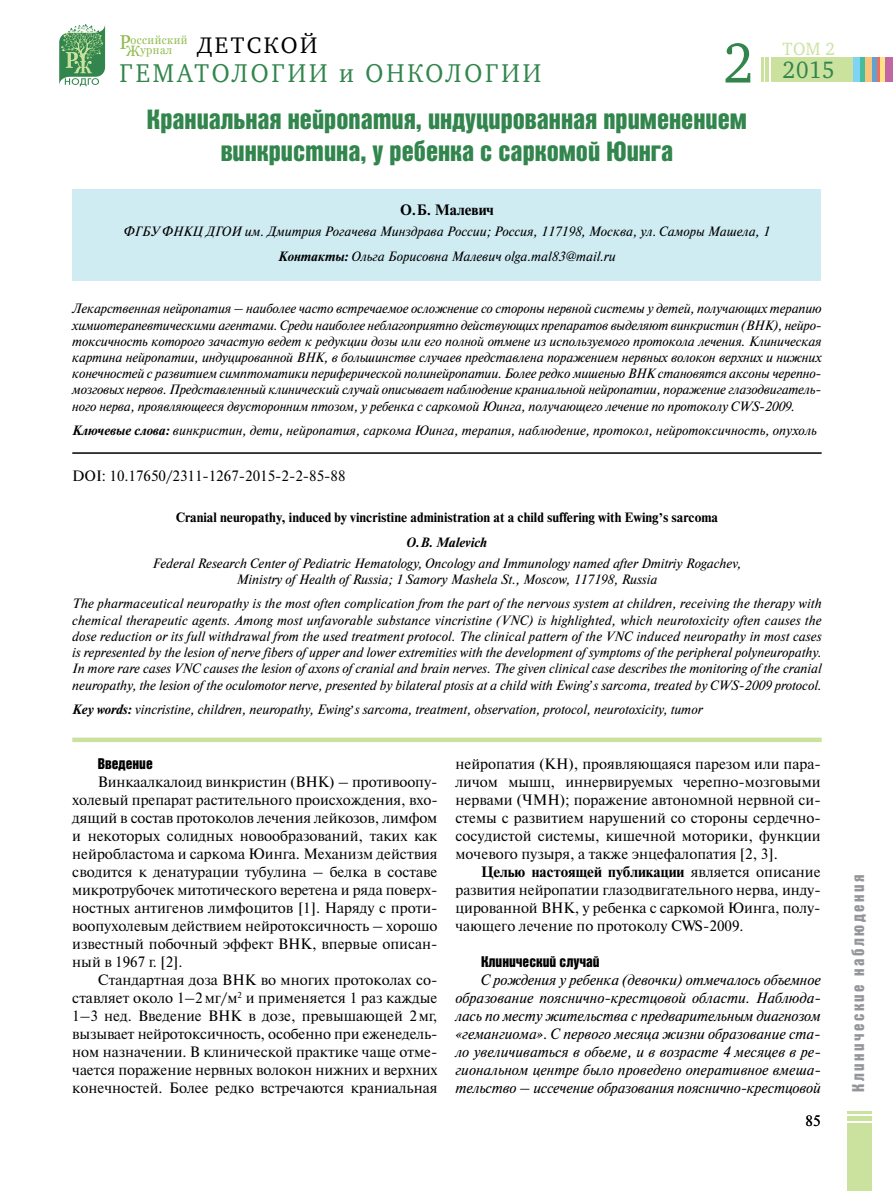
<style>
.page{position:relative;width:893px;height:1191px;background:#fff}
.page>*{position:absolute;margin:0;border:0;box-sizing:border-box;transform-origin:0 0}
.t1{font:57.75px "Charter ITC";color:#32864d;scale:.93 1}
.t2{font:27px/32.4px "Bastion Kontrast Alt C";color:#32864d;text-align:center}
.t3{font:26.4px "Charter ITC";letter-spacing:.12em;color:#32864d;scale:.93 1}
.t4{font:24.3px "Charter ITC";color:#32864d;scale:.93 1}
.t5{font:23.1px "Charter ITC";letter-spacing:.11em;color:#000}
.t6{font:18.15px "Charter ITC";color:#cbe29f;scale:.93 1}
.t7{font:16.5px "Bastion Kontrast Alt C";letter-spacing:.15em;color:#939598}
.t8{font:15px/18px "Newton C";color:#000;text-align:justify}
.t9{font:italic 15px/18px "Newton C";color:#000}
.t10{font:15px "Bastion Kontrast Alt C";color:#000}
.t11{font:700 15px "Newton C";color:#000}
.t12{font:italic 13.5px/16.2px "Newton C";color:#000;text-align:center}
.t13{font:700 13.5px "Newton C";color:#000}
.t14{font:italic 700 13.5px "Newton C";color:#000}
.t15{font:11.7px/9.3px "Georgia";letter-spacing:.04em;color:#90bb4c;scale:.94 1}
.s1{font-size:19.95px}
.s2{font-size:15px}
.s3{font-weight:700}
</style>
<div class="page">
<svg style="left:59px;top:24px;width:46px;height:62px"></svg>
<div style="left:771px;top:57px;width:95px;height:25px;background:#cbe29f"></div>
<hr style="left:765px;top:57px;width:4px;height:25px;background:#cbe29f">
<hr style="left:762px;top:57px;width:2px;height:25px;background:#cbe29f">
<div style="left:884px;top:57px;width:9px;height:25px;background:#c266a5"></div>
<hr style="left:880px;top:57px;width:4px;height:25px;background:#fee387">
<hr style="left:877px;top:57px;width:3px;height:25px;background:#f26b5c">
<div style="left:871px;top:57px;width:6px;height:25px;background:#5fa3d3"></div>
<div style="left:864px;top:57px;width:7px;height:25px;background:#f9c57d"></div>
<hr style="left:860px;top:57px;width:4px;height:25px;background:#46bd9e">
<div style="left:854px;top:57px;width:6px;height:25px;background:#81d3f3"></div>
<div style="left:847px;top:1123px;width:25px;height:68px;background:#cbe29f"></div>
<hr style="left:847px;top:1116px;width:25px;height:4px;background:#cbe29f">
<hr style="left:847px;top:1111px;width:25px;height:3px;background:#cbe29f">
<div style="left:72px;top:189px;width:749px;height:92px;background:#cfecf3"></div>
<hr style="left:72px;top:452px;width:750px;height:2px;background:#000">
<div style="left:72px;top:737px;width:750px;height:5px;background:#cbe29f"></div>
<h3 class="t5" style="left:197px;top:31px;width:121px">ДЕТСКОЙ</h3>
<p class="t15" style="left:126px;top:36px;width:67px;text-indent:-6px"><span class="s1">Р</span>оссийский<br><span class="s2">Ж</span>урнал</p>
<h1 class="t1" style="left:723px;top:27px;width:34px">2</h1>
<h3 class="t3" style="left:120px;top:57px;width:455px">ГЕМАТОЛОГИИ и ОНКОЛОГИИ</h3>
<h3 class="t6" style="left:782px;top:38px;width:58px">ТОМ 2</h3>
<h3 class="t4" style="left:782px;top:55px;width:58px">2015</h3>
<h2 class="t2" style="left:147px;top:103px;width:602px">Краниальная нейропатия, индуцированная применением винкристина, у ребенка с саркомой Юинга</h2>
<p class="t11" style="left:400px;top:202px;width:95px">О.Б. Малевич</p>
<p class="t12" style="left:124px;top:219px;width:647px;line-height:25px">ФГБУ ФНКЦ ДГОИ им. Дмитрия Рогачева Минздрава России; Россия, 117198, Москва, ул. Саморы Машела, 1<br><span class="s3">Контакты:</span> Ольга Борисовна Малевич olga.mal83@mail.ru</p>
<p class="t12" style="left:72px;top:301px;width:751px;text-align:justify">Лекарственная нейропатия – наиболее часто встречаемое осложнение со стороны нервной системы у детей, получающих терапию химиотерапевтическими агентами. Среди наиболее неблагоприятно действующих препаратов выделяют винкристин (ВНК), нейро&shy;токсичность которого зачастую ведет к редукции дозы или его полной отмене из используемого протокола лечения. Клиническая картина нейропатии, индуцированной ВНК, в большинстве случаев представлена поражением нервных волокон верхних и нижних конечностей с развитием симптоматики периферической полинейропатии. Более редко мишенью ВНК становятся аксоны черепно&shy;мозговых нервов. Представленный клинический случай описывает наблюдение краниальной нейропатии, поражение глазодвигатель&shy;ного нерва, проявляющееся двусторонним птозом, у ребенка с саркомой Юинга, получающего лечение по протоколу СWS-2009.</p>
<p class="t12" style="left:72px;top:422px;width:746px"><span class="s3">Ключевые слова:</span> винкристин, дети, нейропатия, саркома Юинга, терапия, наблюдение, протокол, нейротоксичность, опухоль</p>
<p class="t8" style="left:72px;top:466px;width:275px">DOI: 10.17650/2311-1267-2015-2-2-85-88</p>
<p class="t13" style="left:176px;top:510px;width:544px">Cranial neuropathy, induced by vincristine administration at a child suffering with Ewing s sarcoma</p>
<p class="t13" style="left:659px;top:502px;width:6px">,</p>
<p class="t14" style="left:407px;top:535px;width:82px">O.B. Malevich</p>
<p class="t12" style="left:153px;top:555px;width:590px">Federal Research Center of Pediatric Hematology, Oncology and Immunology named after Dmitriy Rogachev,<br>Ministry of Health of Russia; 1 Samory Mashela St., Moscow, 117198, Russia</p>
<p class="t12" style="left:72px;top:596px;width:751px;text-align:justify">The pharmaceutical neuropathy is the most often complication from the part of the nervous system at children, receiving the therapy with chemical therapeutic agents. Among most unfavorable substance vincristine (VNC) is highlighted, which neurotoxicity often causes the dose reduction or its full withdrawal from the used treatment protocol. The clinical pattern of the VNC induced neuropathy in most cases is represented by the lesion of nerve fibers of upper and lower extremities with the development of symptoms of the peripheral polyneuropathy.<br>In more rare cases VNC causes the lesion of axons of cranial and brain nerves. The given clinical case describes the monitoring of the cranial neuropathy, the lesion of the oculomotor nerve, presented by bilateral ptosis at a child with Ewing s sarcoma, treated by СWS-2009 protocol.</p>
<p class="t12" style="left:589px;top:669px;width:6px">,</p>
<p class="t12" style="left:72px;top:701px;width:632px"><span class="s3">Key words:</span> vincristine, children, neuropathy, Ewing s sarcoma, treatment, observation, protocol, neurotoxicity, tumor</p>
<p class="t12" style="left:351px;top:694px;width:6px">,</p>
<p class="t10" style="left:98px;top:756px;width:56px">Введение</p>
<p class="t8" style="left:72px;top:772px;width:367px;text-indent:26px">Винкаалкалоид винкристин (ВНК) – противоопу&shy;холевый препарат растительного происхождения, вхо&shy;дящий в состав протоколов лечения лейкозов, лимфом и некоторых солидных новообразований, таких как нейробластома и саркома Юинга. Механизм действия сводится к денатурации тубулина – белка в составе микротрубочек митотического веретена и ряда поверх&shy;ностных антигенов лимфоцитов [1]. Наряду с проти&shy;воопухолевым действием нейротоксичность – хорошо известный побочный эффект ВНК, впервые описан&shy;ный в 1967 г. [2].</p>
<p class="t8" style="left:72px;top:970px;width:367px;text-indent:26px">Стандартная доза ВНК во многих протоколах со&shy;ставляет около 1–2мг/м<sup>2</sup> и применяется 1 раз каждые 1–3 нед. Введение ВНК в дозе, превышающей 2мг, вызывает нейротоксичность, особенно при еженедель&shy;ном назначении. В клинической практике чаще отме&shy;чается поражение нервных волокон нижних и верхних конечностей. Более редко встречаются краниальная</p>
<p class="t8" style="left:455px;top:754px;width:367px">нейропатия (КН), проявляющаяся парезом или пара&shy;личом мышц, иннервируемых черепно-мозговыми нервами (ЧМН); поражение автономной нервной си&shy;стемы с развитием нарушений со стороны сердечно&shy;сосудистой системы, кишечной моторики, функции мочевого пузыря, а также энцефалопатия [2, 3].</p>
<p class="t8" style="left:455px;top:862px;width:367px;text-indent:26px"><span class="s3">Целью настоящей публикации</span> является описание развития нейропатии глазодвигательного нерва, инду&shy;цированной ВНК, у ребенка с саркомой Юинга, полу&shy;чающего лечение по протоколу СWS-2009.</p>
<p class="t10" style="left:481px;top:954px;width:120px">Клинический случай</p>
<p class="t9" style="left:455px;top:970px;width:367px;text-indent:26px">С рождения у ребенка (девочки) отмечалось объемное образование пояснично-крестцовой области. Наблюда&shy;лась по месту жительства с предварительным диагнозом «гемангиома». С первого месяца жизни образование ста&shy;ло увеличиваться в объеме, и в возрасте 4 месяцев в ре&shy;гиональном центре было проведено оперативное вмеша&shy;тельство – иссечение образования пояснично-крестцовой</p>
<p class="t8" style="left:806px;top:1112px;width:17px">85</p>
<p class="t7" style="left:850px;top:1091px;width:218px;rotate:-90deg">Клинические наблюдения</p>
</div>
